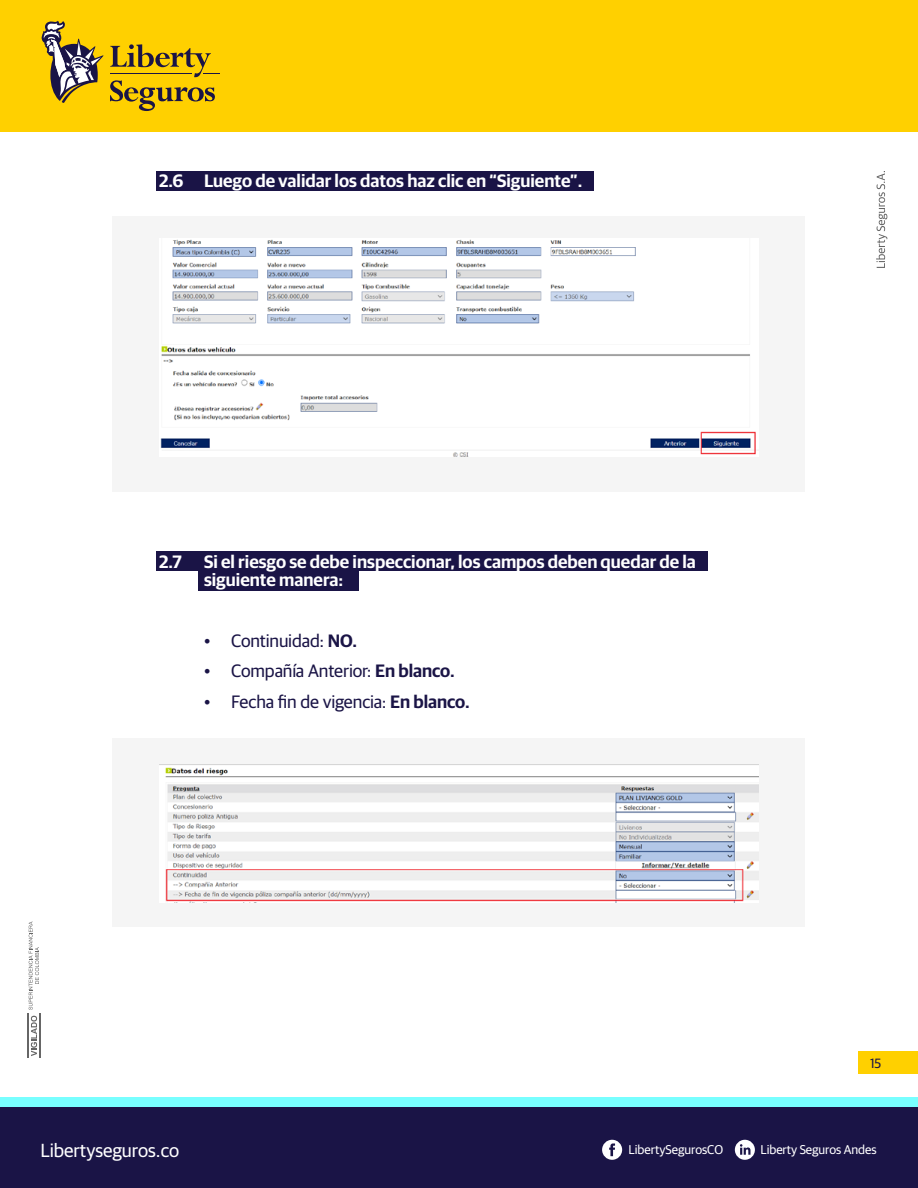
<style>
.page{position:relative;width:918px;height:1188px;background:#fff}
.page>*{position:absolute;margin:0;border:0;box-sizing:border-box;transform-origin:0 0}
.t1{font:19.05px "Guardian Sans";letter-spacing:-.005em;color:#fff}
.t2{font:600 18px/18px "Guardian Sans";color:#fff}
.t3{font:18px "Guardian Sans";letter-spacing:-.01em;color:#1a1446}
.t4{font:13.5px "Guardian Sans";color:#1a1446}
.t5{font:12.75px "Guardian Sans";letter-spacing:-.005em;color:#fff}
.s1{font-weight:600}
</style>
<div class="page">
<div style="left:156px;top:171px;width:438px;height:20px;background:#1a1446"></div>
<div style="left:156px;top:552px;width:552px;height:19px;background:#1a1446"></div>
<div style="left:198px;top:571px;width:160px;height:20px;background:#1a1446"></div>
<div style="left:858px;top:1052px;width:60px;height:22px;background:#ffd000"></div>
<div style="left:112px;top:217px;width:694px;height:275px;background:#f5f5f5"></div>
<img style="left:160px;top:239px;width:596px;height:217px">
<div style="left:112px;top:738px;width:694px;height:189px;background:#f5f5f5"></div>
<img style="left:159px;top:764px;width:600px;height:138px">
<div style="left:0;top:0;width:918px;height:132px;background:#ffd000"></div>
<svg style="left:41px;top:21px;width:63px;height:82px"></svg>
<svg style="left:110px;top:44px;width:110px;height:67px"></svg>
<div style="left:0;top:1107px;width:918px;height:81px;background:#1a1446"></div>
<div style="left:0;top:1098px;width:918px;height:9px;background:#78ffff"></div>
<svg style="left:602px;top:1140px;width:20px;height:20px"></svg>
<svg style="left:735px;top:1140px;width:20px;height:20px"></svg>
<svg style="left:31px;top:1016px;width:6px;height:40px"></svg>
<hr style="left:27px;top:1014px;width:1px;height:44px;background:#666">
<svg style="left:29px;top:921px;width:10px;height:89px"></svg>
<hr style="left:39px;top:1014px;width:2px;height:44px;background:#666">
<svg style="left:876px;top:171px;width:11px;height:97px"></svg>
<p class="t2" style="left:159px;top:170px;width:425px">2.6 Luego de validar los datos haz clic en “Siguiente”.</p>
<p class="t2" style="left:204px;top:551px;width:493px;text-indent:-45px">2.7 Si el riesgo se debe inspeccionar, los campos deben quedar de la siguiente manera:</p>
<p class="t3" style="left:204px;top:628px;width:155px">• Continuidad: <span class="s1">NO.</span></p>
<p class="t3" style="left:204px;top:658px;width:252px">• Compañía Anterior: <span class="s1">En blanco.</span></p>
<p class="t3" style="left:204px;top:689px;width:267px">• Fecha fin de vigencia: <span class="s1">En blanco.</span></p>
<p class="t4" style="left:870px;top:1054px;width:13px">15</p>
<p class="t1" style="left:40px;top:1137px;width:140px">Libertyseguros.co</p>
<p class="t5" style="left:629px;top:1140px;width:96px">LibertySegurosCO</p>
<p class="t5" style="left:760px;top:1140px;width:118px">Liberty Seguros Andes</p>
</div>
